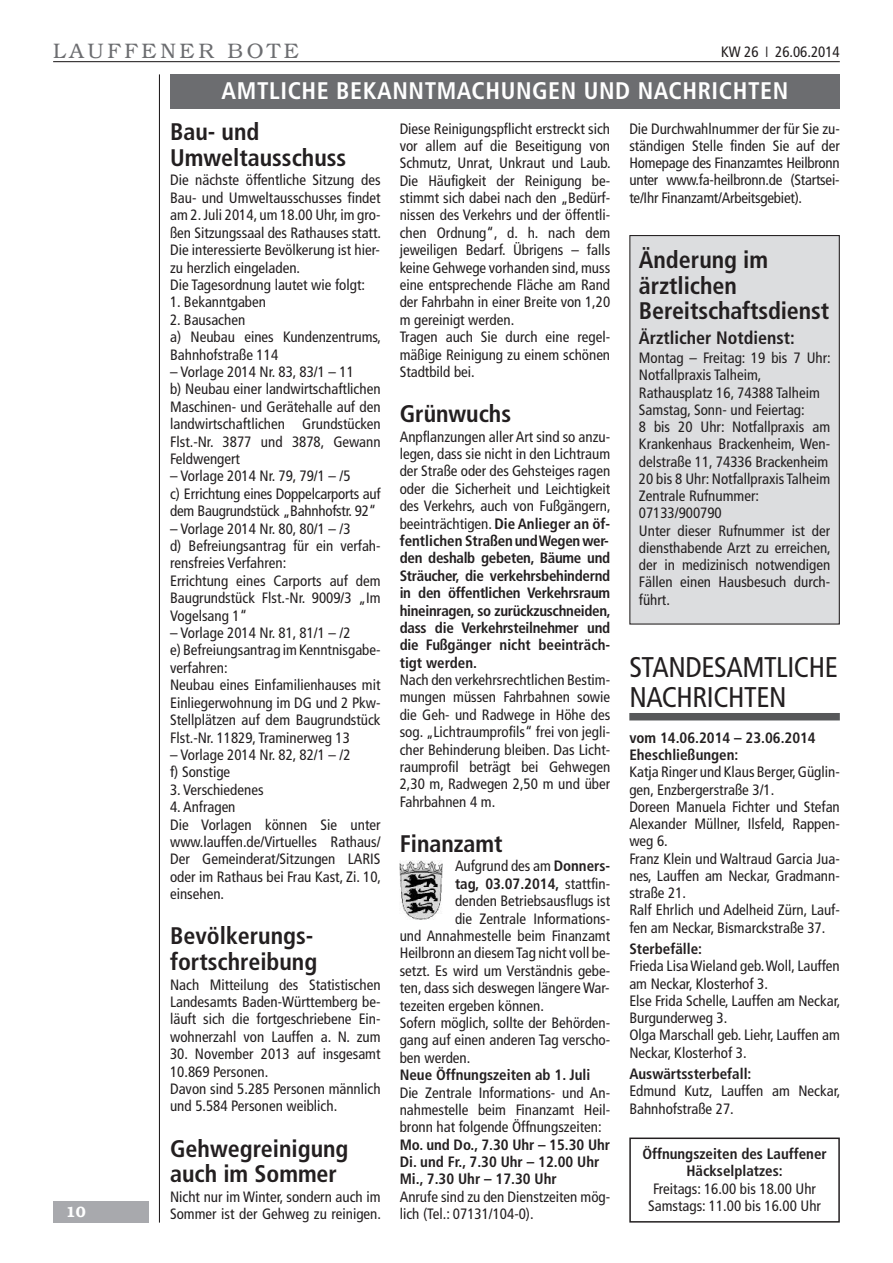
<style>
.page{position:relative;width:893px;height:1263px;background:#fff}
.page>*{position:absolute;margin:0;border:0;box-sizing:border-box;transform-origin:0 0}
.t1{font:condensed 28.5px/30px "Frutiger LT";letter-spacing:-.015em;color:#231f20}
.t2{font:700 condensed 24px/25.7px "Frutiger LT";color:#231f20}
.t3{font:700 condensed 24px "Frutiger LT";letter-spacing:.025em;color:#fff}
.t4{font:300 21px "Bookman LT";letter-spacing:.175em;color:#6c6d70}
.t5{font:700 condensed 18px "Frutiger LT";color:#231f20}
.t6{font:condensed 15px/17.4px "Frutiger LT";color:#231f20}
.t7{font:700 condensed 15px/17.4px "Frutiger LT";letter-spacing:-.02em;color:#231f20}
.t8{font:700 condensed 15px/17.4px "Frutiger LT";color:#231f20}
.t9{font:600 15px "Bookman LT";color:#fff}
.s1{font-weight:400}
.s2{font-weight:700}
</style>
<div class="page">
<hr style="left:159px;top:74px;width:1px;height:1148px;background:#231f20">
<hr style="left:53px;top:61px;width:787px;height:1px;background:#231f20">
<div style="left:53px;top:1201px;width:96px;height:21px;background:#a8a9ad"></div>
<div style="left:170px;top:74px;width:670px;height:34px;background:#6c6d70"></div>
<img style="left:400px;top:860px;width:42px;height:60px">
<div style="left:630px;top:236px;width:209px;height:388px;background:#dcdddf"></div>
<div style="left:629px;top:235px;width:211px;height:390px;border:1px solid #231f20"></div>
<div style="left:629px;top:713px;width:210px;height:7px;background:#57585a"></div>
<div style="left:629px;top:1137px;width:211px;height:85px;border:2px solid #231f20"></div>
<h3 class="t4" style="left:53px;top:38px;width:247px">LAUFFENER BOTE</h3>
<p class="t6" style="left:721px;top:44px;width:120px">KW 26 ❘ 26.06.2014</p>
<p class="t9" style="left:66px;top:1203px;width:21px">10</p>
<h2 class="t3" style="left:222px;top:81px;width:568px">AMTLICHE BEKANNTMACHUNGEN UND NACHRICHTEN</h2>
<h2 class="t2" style="left:170px;top:121px;width:178px">Bau- und<br>Umweltausschuss</h2>
<p class="t6" style="left:170px;top:173px;width:213px">Die nächste öffentliche Sitzung des Bau- und Umweltausschusses findet am 2.Juli 2014, um 18.00 Uhr, im gro&shy;ßen Sitzungssaal des Rathauses statt.<br>Die interessierte Bevölkerung ist hier&shy;zu herzlich eingeladen.<br>Die Tagesordnung lautet wie folgt:</p>
<p class="t6" style="left:170px;top:295px;width:97px">1. Bekanntgaben</p>
<p class="t6" style="left:170px;top:312px;width:213px">2. Bausachen<br>a) Neubau eines Kundenzentrums,<br>Bahnhofstraße 114</p>
<p class="t6" style="left:170px;top:364px;width:212px">– Vorlage 2014 Nr. 83, 83/1 – 11<br>b) Neubau einer landwirtschaftlichen<br>Maschinen- und Gerätehalle auf den landwirtschaftlichen Grundstücken<br>Flst.-Nr. 3877 und 3878, Gewann<br>Feldwengert</p>
<p class="t6" style="left:170px;top:469px;width:212px">– Vorlage 2014 Nr. 79, 79/1 – /5<br>c) Errichtung eines Doppelcarports auf dem Baugrundstück „Bahnhofstr. 92“</p>
<p class="t6" style="left:170px;top:521px;width:212px">– Vorlage 2014 Nr. 80, 80/1 – /3<br>d) Befreiungsantrag für ein verfah&shy;rensfreies Verfahren:<br>Errichtung eines Carports auf dem<br>Baugrundstück Flst.-Nr. 9009/3 „Im<br>Vogelsang 1“</p>
<p class="t6" style="left:170px;top:625px;width:212px">– Vorlage 2014 Nr. 81, 81/1 – /2<br>e) Befreiungsantrag im Kenntnisgabe&shy;verfahren:<br>Neubau eines Einfamilienhauses mit<br>Einliegerwohnung im DG und 2 Pkw-<br>Stellplätzen auf dem Baugrundstück<br>Flst.-Nr. 11829, Traminerweg 13</p>
<p class="t6" style="left:170px;top:747px;width:182px">– Vorlage 2014 Nr. 82, 82/1 – /2 f) Sonstige</p>
<p class="t6" style="left:170px;top:782px;width:95px">3. Verschiedenes</p>
<p class="t6" style="left:170px;top:799px;width:213px">4. Anfragen<br>Die Vorlagen können Sie unter www.lauffen.de/Virtuelles Rathaus/<br>Der Gemeinderat/Sitzungen LARIS oder im Rathaus bei Frau Kast, Zi. 10, einsehen.</p>
<h2 class="t2" style="left:170px;top:925px;width:149px">Bevölkerungs&shy;fortschreibung</h2>
<p class="t6" style="left:170px;top:977px;width:212px;text-align:justify">Nach Mitteilung des Statistischen Landesamts Baden-Württemberg be&shy;läuft sich die fortgeschriebene Ein&shy;wohnerzahl von Lauffen a. N. zum</p>
<p class="t6" style="left:170px;top:1046px;width:212px">30. November 2013 auf insgesamt<br>10.869 Personen.<br>Davon sind 5.285 Personen männlich und 5.584 Personen weiblich.</p>
<h2 class="t2" style="left:170px;top:1137px;width:180px">Gehwegreinigung auch im Sommer</h2>
<p class="t6" style="left:170px;top:1189px;width:213px">Nicht nur im Winter, sondern auch im<br>Sommer ist der Gehweg zu reinigen.</p>
<p class="t6" style="left:629px;top:121px;width:212px;text-align:justify">Die Durchwahlnummer der für Sie zu&shy;ständigen Stelle finden Sie auf der Homepage des Finanzamtes Heilbronn unter www.fa-heilbronn.de (Startsei&shy;te/Ihr Finanzamt/Arbeitsgebiet).</p>
<p class="t6" style="left:400px;top:121px;width:213px">Diese Reinigungspflicht erstreckt sich vor allem auf die Beseitigung von<br>Schmutz, Unrat, Unkraut und Laub.<br>Die Häufigkeit der Reinigung be&shy;stimmt sich dabei nach den „Bedürf&shy;nissen des Verkehrs und der öffentli&shy;chen Ordnung“, d. h. nach dem jeweiligen Bedarf. Übrigens – falls keine Gehwege vorhanden sind,muss eine entsprechende Fläche am Rand der Fahrbahn in einer Breite von 1,20 m gereinigt werden.<br>Tragen auch Sie durch eine regel&shy;mäßige Reinigung zu einem schönen<br>Stadtbild bei.</p>
<h2 class="t2" style="left:400px;top:403px;width:113px">Grünwuchs</h2>
<p class="t7" style="left:400px;top:429px;width:213px"><span class="s1">Anpflanzungen aller Art sind so anzu&shy;legen, dass sie nicht in den Lichtraum der Straße oder des Gehsteiges ragen oder die Sicherheit und Leichtigkeit des Verkehrs, auch von Fußgängern, beeinträchtigen.</span> Die Anlieger an öf&shy;fentlichen Straßen undWegenwer&shy;den deshalb gebeten, Bäume und Sträucher, die verkehrsbehindernd in den öffentlichen Verkehrsraum hineinragen, so zurückzuschneiden, dass die Verkehrsteilnehmer und die Fußgänger nicht beeinträch&shy;tigt werden.</p>
<p class="t6" style="left:400px;top:672px;width:212px;text-align:justify">Nach den verkehrsrechtlichen Bestim&shy;mungen müssen Fahrbahnen sowie die Geh- und Radwege in Höhe des sog. „Lichtraumprofils“ frei von jegli&shy;cher Behinderung bleiben. Das Licht&shy;raumprofil beträgt bei Gehwegen 2,30 m, Radwegen 2,50 m und über Fahrbahnen 4 m.</p>
<h2 class="t2" style="left:400px;top:833px;width:105px">Finanzamt</h2>
<p class="t6" style="left:455px;top:859px;width:157px">Aufgrund des am <span class="s2">Donners-</span></p>
<p class="t8" style="left:455px;top:876px;width:157px">tag, 03.07.2014, <span class="s1">stattfin-</span></p>
<p class="t6" style="left:455px;top:893px;width:157px">denden Betriebsausflugs ist</p>
<p class="t6" style="left:455px;top:911px;width:157px">die Zentrale Informations-</p>
<p class="t6" style="left:400px;top:928px;width:212px">und Annahmestelle beim Finanzamt</p>
<p class="t6" style="left:400px;top:946px;width:212px">Heilbronn an diesemTag nicht voll be-</p>
<p class="t6" style="left:400px;top:963px;width:212px">setzt. Es wird um Verständnis gebe-</p>
<p class="t6" style="left:400px;top:980px;width:211px">ten, dass sich deswegen längereWar-</p>
<p class="t6" style="left:400px;top:998px;width:146px">tezeiten ergeben können.</p>
<p class="t6" style="left:400px;top:1015px;width:212px">Sofern möglich, sollte der Behörden-</p>
<p class="t6" style="left:400px;top:1033px;width:212px">gang auf einen anderen Tag verscho-</p>
<p class="t6" style="left:400px;top:1050px;width:72px">ben werden.</p>
<p class="t8" style="left:400px;top:1067px;width:192px">Neue Öffnungszeiten ab 1. Juli</p>
<p class="t6" style="left:400px;top:1085px;width:212px;text-align:justify">Die Zentrale Informations- und An&shy;nahmestelle beim Finanzamt Heil&shy;bronn hat folgende Öffnungszeiten:</p>
<p class="t8" style="left:400px;top:1137px;width:212px">Mo. und Do., 7.30 Uhr – 15.30 Uhr<br>Di. und Fr., 7.30 Uhr – 12.00 Uhr<br>Mi., 7.30 Uhr – 17.30 Uhr</p>
<p class="t6" style="left:400px;top:1189px;width:212px">Anrufe sind zu den Dienstzeiten mög&shy;lich (Tel.: 07131/104-0).</p>
<h2 class="t2" style="left:639px;top:249px;width:192px">Änderung im ärztlichen<br>Bereitschaftsdienst</h2>
<p class="t5" style="left:639px;top:330px;width:157px">Ärztlicher Notdienst:</p>
<p class="t6" style="left:639px;top:351px;width:193px">Montag – Freitag: 19 bis 7 Uhr:<br>Notfallpraxis Talheim,<br>Rathausplatz 16, 74388 Talheim<br>Samstag, Sonn- und Feiertag:<br>8 bis 20 Uhr: Notfallpraxis am<br>Krankenhaus Brackenheim, Wen&shy;delstraße 11, 74336 Brackenheim<br>20 bis 8 Uhr: Notfallpraxis Talheim<br>Zentrale Rufnummer:<br>07133/900790<br>Unter dieser Rufnummer ist der diensthabende Arzt zu erreichen, der in medizinisch notwendigen<br>Fällen einen Hausbesuch durch&shy;führt.</p>
<h1 class="t1" style="left:629px;top:654px;width:210px">STANDESAMTLICHE<br>NACHRICHTEN</h1>
<p class="t8" style="left:629px;top:730px;width:188px">vom 14.06.2014 – 23.06.2014<br>Eheschließungen:</p>
<p class="t6" style="left:629px;top:765px;width:212px">Katja Ringer und Klaus Berger,Güglin&shy;gen, Enzbergerstraße 3/1.<br>Doreen Manuela Fichter und Stefan<br>Alexander Müllner, Ilsfeld, Rappen&shy;weg 6.<br>Franz Klein und Waltraud Garcia Jua&shy;nes, Lauffen am Neckar, Gradmann&shy;straße 21.<br>Ralf Ehrlich und Adelheid Zürn, Lauf&shy;fen am Neckar, Bismarckstraße 37.</p>
<p class="t8" style="left:629px;top:941px;width:74px">Sterbefälle:</p>
<p class="t6" style="left:629px;top:959px;width:213px">Frieda LisaWieland geb.Woll, Lauffen am Neckar, Klosterhof 3.<br>Else Frida Schelle, Lauffen am Neckar,<br>Burgunderweg 3.<br>Olga Marschall geb. Liehr, Lauffen am<br>Neckar, Klosterhof 3.</p>
<p class="t8" style="left:629px;top:1066px;width:124px">Auswärtssterbefall:</p>
<p class="t6" style="left:629px;top:1084px;width:213px">Edmund Kutz, Lauffen am Neckar,<br>Bahnhofstraße 27.</p>
<p class="t8" style="left:642px;top:1146px;width:186px;text-align:center">Öffnungszeiten des Lauffener<br>Häckselplatzes:</p>
<p class="t6" style="left:648px;top:1181px;width:174px;text-align:center">Freitags: 16.00 bis 18.00 Uhr<br>Samstags: 11.00 bis 16.00 Uhr</p>
</div>
